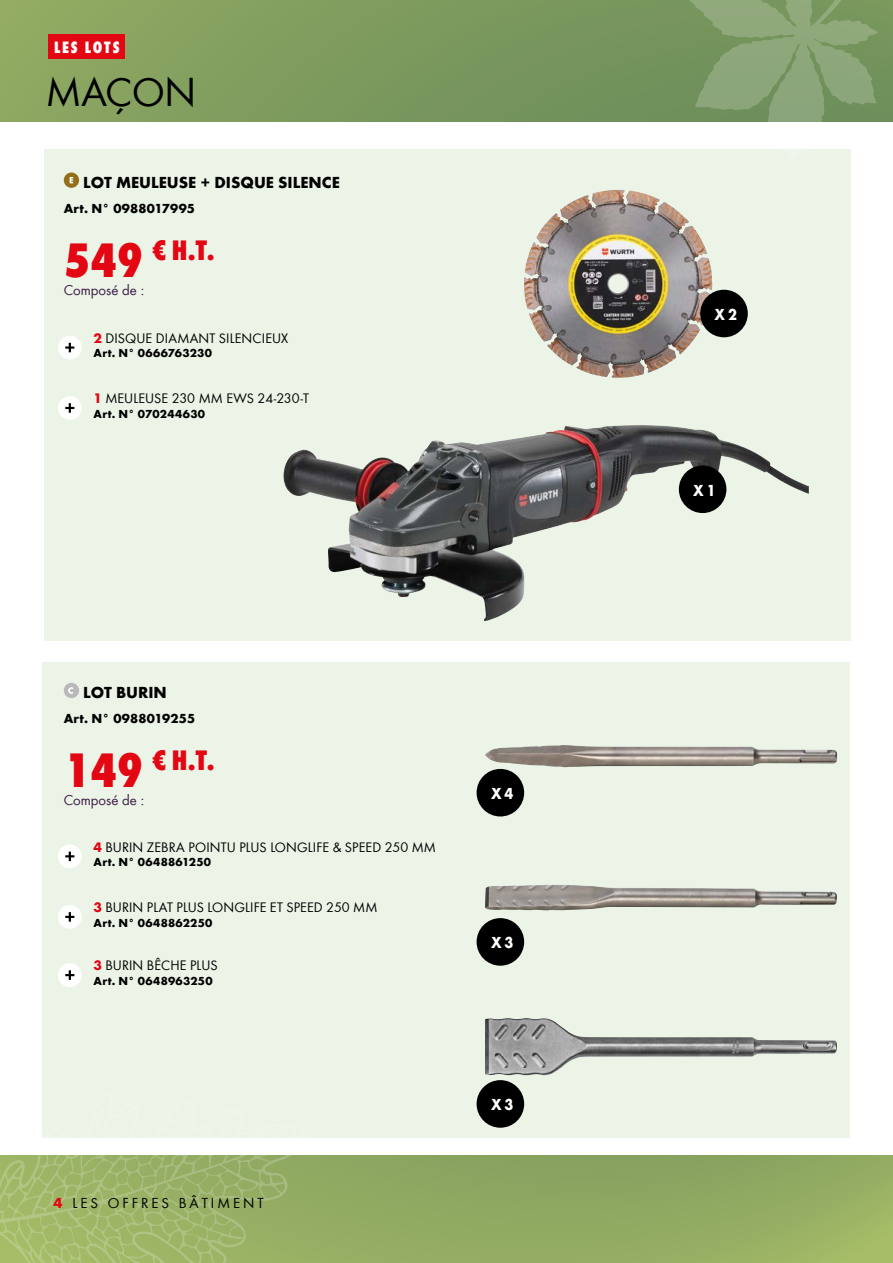
<style>
.page{position:relative;width:893px;height:1263px;background:#fff}
.page>*{position:absolute;margin:0;border:0;box-sizing:border-box;transform-origin:0 0}
.t1{font:42px "Wuerth";color:#000}
.t2{font:800 condensed 29.1px "Wuerth";color:#e30613}
.t3{font:800 condensed 16.95px "Wuerth";letter-spacing:.11em;color:#fff}
.t4{font:700 16.5px "Wuerth";color:#000}
.t5{font:700 16.5px "Wuerth";color:#fff;scale:.9 1}
.t6{font:15px "Wuerth";color:#3e1c47}
.t7{font:15px "Wuerth Global";letter-spacing:.2em;color:#000}
.t8{font:14.25px "Wuerth";letter-spacing:.01em;color:#000}
.t9{font:700 13.5px "Wuerth";letter-spacing:.015em;color:#000}
.t10{font:700 12px "Wuerth";letter-spacing:.025em;color:#000}
.s1{font-size:49.95px}
.s2{font-weight:700;color:#e30613}
</style>
<div class="page">
<div style="left:43px;top:662px;width:807px;height:475px;background:#ebf4e7"></div>
<svg style="left:44px;top:149px;width:806px;height:492px;background:#e0e7db"></svg>
<svg style="left:0;top:0;width:893px;height:122px;background:#7e9b5e"></svg>
<div style="left:0;top:1156px;width:893px;height:107px;background:linear-gradient(to bottom,#89a461,#9ab264)"></div>
<svg style="left:688px;top:0;width:190px;height:162px"></svg>
<svg style="left:0;top:1093px;width:306px;height:170px"></svg>
<div style="left:49px;top:35px;width:76px;height:24px;background:#e30613"></div>
<svg style="left:64px;top:173px;width:15px;height:15px"></svg>
<svg style="left:70px;top:177px;width:3px;height:6px"></svg>
<img style="left:536px;top:190px;width:79px;height:54px">
<div style="left:700px;top:290px;width:48px;height:47px;background:#000;border-radius:50%"></div>
<div style="left:58px;top:336px;width:24px;height:23px;background:#fff;border-radius:50%"></div>
<svg style="left:65px;top:343px;width:9px;height:9px"></svg>
<img style="left:283px;top:426px;width:330px;height:195px">
<div style="left:679px;top:465px;width:47px;height:48px;background:#000;border-radius:50%"></div>
<div style="left:58px;top:396px;width:24px;height:24px;background:#fff;border-radius:50%"></div>
<svg style="left:65px;top:403px;width:9px;height:10px"></svg>
<div style="left:64px;top:683px;width:15px;height:15px;background:#b9b9b9;border-radius:50%"></div>
<svg style="left:68px;top:687px;width:5px;height:7px"></svg>
<img style="left:485px;top:745px;width:352px;height:22px">
<div style="left:477px;top:769px;width:47px;height:47px;background:#000;border-radius:50%"></div>
<div style="left:58px;top:844px;width:24px;height:24px;background:#fff;border-radius:50%"></div>
<svg style="left:65px;top:851px;width:9px;height:10px"></svg>
<img style="left:485px;top:885px;width:352px;height:25px">
<div style="left:477px;top:918px;width:47px;height:48px;background:#000;border-radius:50%"></div>
<div style="left:58px;top:905px;width:24px;height:24px;background:#fff;border-radius:50%"></div>
<svg style="left:65px;top:912px;width:9px;height:10px"></svg>
<img style="left:485px;top:1018px;width:352px;height:58px">
<div style="left:477px;top:1080px;width:47px;height:48px;background:#000;border-radius:50%"></div>
<div style="left:58px;top:963px;width:24px;height:24px;background:#fff;border-radius:50%"></div>
<svg style="left:65px;top:970px;width:9px;height:10px"></svg>
<p class="t3" style="left:54px;top:36px;width:67px">LES LOTS</p>
<h1 class="t1" style="left:46px;top:64px;width:152px">MAÇON</h1>
<p class="t4" style="left:83px;top:170px;width:258px">LOT MEULEUSE + DISQUE SILENCE</p>
<p class="t9" style="left:64px;top:198px;width:133px">Art. N° 0988017995</p>
<h2 class="t2" style="left:64px;top:230px;width:153px"><span class="s1">549</span> € H.T.</h2>
<p class="t6" style="left:64px;top:280px;width:82px">Composé de :</p>
<p class="t8" style="left:94px;top:328px;width:196px"><span class="s2">2</span> DISQUE DIAMANT SILENCIEUX</p>
<p class="t10" style="left:94px;top:344px;width:120px">Art. N° 0666763230</p>
<p class="t8" style="left:94px;top:389px;width:217px"><span class="s2">1</span> MEULEUSE 230 MM EWS 24-230-T</p>
<p class="t10" style="left:94px;top:405px;width:113px">Art. N° 070244630</p>
<p class="t4" style="left:83px;top:680px;width:85px">LOT BURIN</p>
<p class="t9" style="left:64px;top:708px;width:133px">Art. N° 0988019255</p>
<h2 class="t2" style="left:64px;top:740px;width:153px"><span class="s1">149</span> € H.T.</h2>
<p class="t6" style="left:64px;top:790px;width:82px">Composé de :</p>
<p class="t8" style="left:94px;top:837px;width:344px"><span class="s2">4</span> BURIN ZEBRA POINTU PLUS LONGLIFE &amp; SPEED 250 MM</p>
<p class="t10" style="left:94px;top:853px;width:119px">Art. N° 0648861250</p>
<p class="t8" style="left:94px;top:898px;width:285px"><span class="s2">3</span> BURIN PLAT PLUS LONGLIFE ET SPEED 250 MM</p>
<p class="t10" style="left:94px;top:914px;width:120px">Art. N° 0648862250</p>
<p class="t8" style="left:94px;top:956px;width:126px"><span class="s2">3</span> BURIN BÊCHE PLUS</p>
<p class="t10" style="left:94px;top:972px;width:120px">Art. N° 0648963250</p>
<p class="t7" style="left:54px;top:1194px;width:211px"><span class="s2">4</span> LES OFFRES BÂTIMENT</p>
<p class="t5" style="left:491px;top:781px;width:27px">X 4</p>
<p class="t5" style="left:491px;top:930px;width:27px">X 3</p>
<p class="t5" style="left:491px;top:1092px;width:27px">X 3</p>
<p class="t5" style="left:715px;top:302px;width:27px">X 2</p>
<p class="t5" style="left:693px;top:478px;width:27px">X 1</p>
</div>
